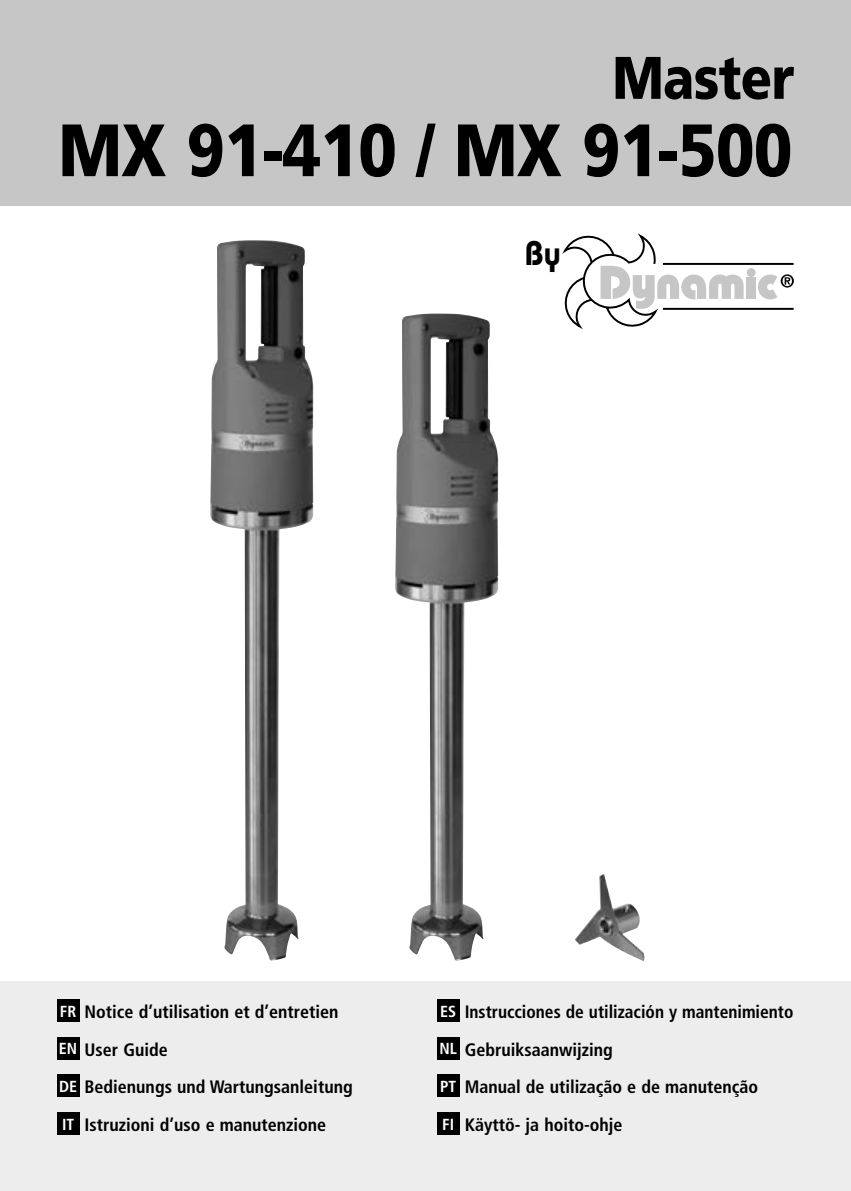
<style>
.page{position:relative;width:851px;height:1191px;background:#fff}
.page>*{position:absolute;margin:0;border:0;box-sizing:border-box;transform-origin:0 0}
.t1{font:900 74px "Frutiger";letter-spacing:-.01em;color:#000;scale:.85 1}
.t2{font:900 60px "Frutiger";letter-spacing:-.01em;color:#000;scale:.85 1}
.t3{font:600 34px "Bauhaus";color:#000}
.t4{font:700 condensed 18px/37.6px "Frutiger";color:#000}
.s1{font-size:16px;color:#fff}
</style>
<div class="page">
<div style="left:0;top:0;width:850px;height:206px;background:#c6c6c6"></div>
<div style="left:746px;top:278px;width:9px;height:21px;background:#c6c6c6"></div>
<div style="left:746px;top:268px;width:9px;height:9px;background:#c6c6c6;border-radius:50%"></div>
<hr style="left:662px;top:308px;width:131px;height:2px;background:#000">
<hr style="left:662px;top:263px;width:131px;height:2px;background:#000">
<svg style="left:562px;top:233px;width:181px;height:96px"></svg>
<svg style="left:758px;top:274px;width:35px;height:25px"></svg>
<img style="left:395px;top:313px;width:103px;height:648px">
<img style="left:210px;top:240px;width:103px;height:721px">
<img style="left:575px;top:873px;width:69px;height:88px">
<div style="left:0;top:981px;width:850px;height:210px;background:#ededed"></div>
<div style="left:57px;top:999px;width:22px;height:23px;background:#000"></div>
<div style="left:57px;top:1037px;width:22px;height:22px;background:#000"></div>
<div style="left:57px;top:1074px;width:22px;height:23px;background:#000"></div>
<div style="left:57px;top:1112px;width:22px;height:22px;background:#000"></div>
<div style="left:437px;top:999px;width:22px;height:23px;background:#000"></div>
<div style="left:437px;top:1037px;width:22px;height:22px;background:#000"></div>
<div style="left:437px;top:1074px;width:22px;height:23px;background:#000"></div>
<div style="left:437px;top:1112px;width:22px;height:22px;background:#000"></div>
<h2 class="t2" style="left:612px;top:42px;width:215px">Master</h2>
<h1 class="t1" style="left:59px;top:106px;width:864px">MX 91-410 / MX 91-500</h1>
<h3 class="t3" style="left:524px;top:232px;width:37px">By</h3>
<p class="t4" style="left:59px;top:993px;width:295px"><span class="s1">FR</span> Notice d’utilisation et d’entretien<br><span class="s1">EN</span> User Guide<br><span class="s1">DE</span> Bedienungs und Wartungsanleitung<br><span class="s1">IT</span> Istruzioni d’uso e manutenzione</p>
<p class="t4" style="left:439px;top:993px;width:355px"><span class="s1">ES</span> Instrucciones de utilización y mantenimiento <span class="s1">NL</span> Gebruiksaanwijzing<br><span class="s1">PT</span> Manual de utilização e de manutenção<br><span class="s1">FI</span> Käyttö- ja hoito-ohje</p>
</div>
